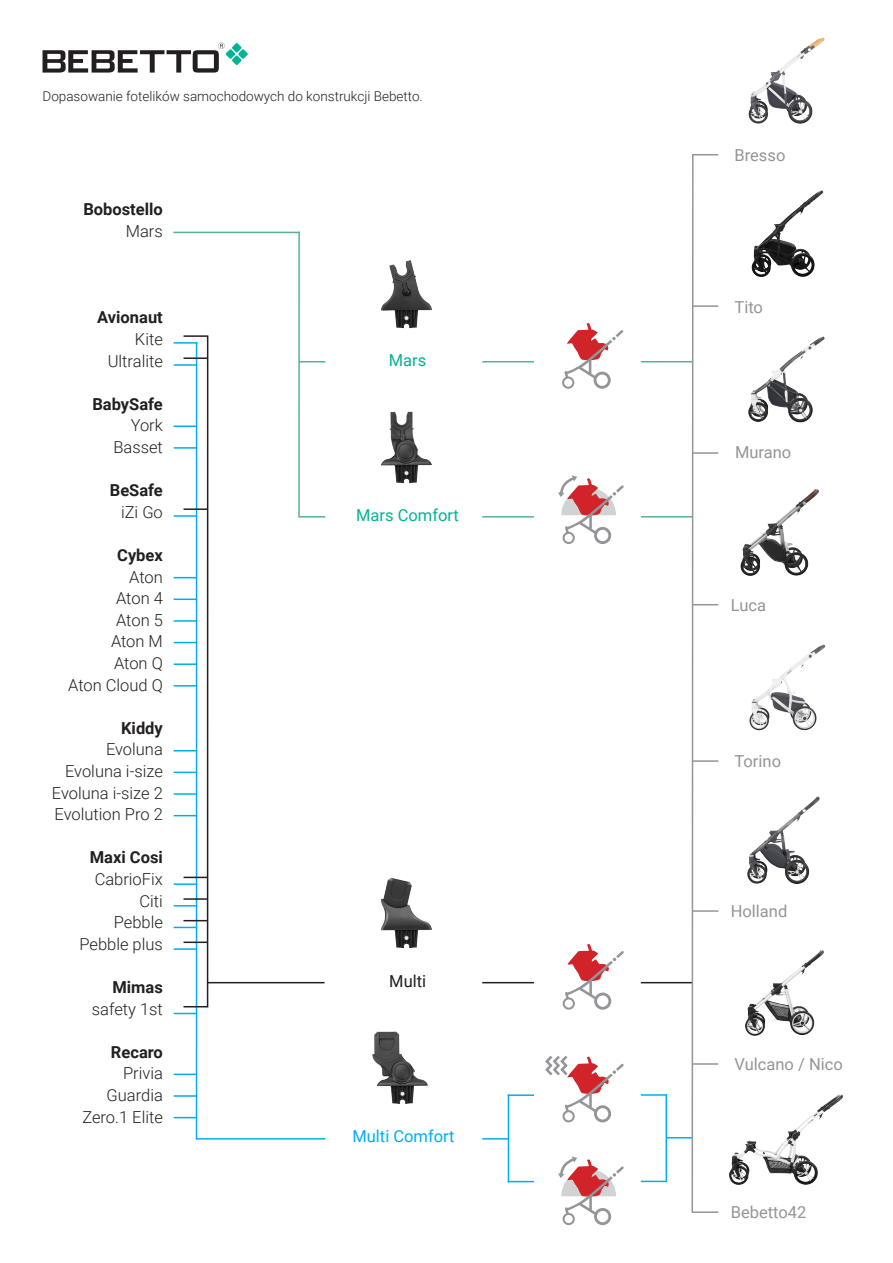
<style>
.page{position:relative;width:893px;height:1263px;background:#fff}
.page>*{position:absolute;margin:0;border:0;box-sizing:border-box;transform-origin:0 0}
.t1{font:300 16.5px/21.6px "Roboto";color:#231f20;text-align:right}
.t2{font:700 16.5px "Roboto";color:#231f20}
.t3{font:16.5px "Roboto";color:#939598}
.t4{font:16.5px "Roboto";color:#00b395}
.t5{font:16.5px "Roboto";color:#00aeef}
.t6{font:16.5px "Roboto";color:#231f20}
.t7{font:300 13.5px "Roboto";color:#231f20}
</style>
<div class="page">
<img style="left:381px;top:260px;width:51px;height:69px">
<img style="left:381px;top:411px;width:51px;height:73px">
<img style="left:381px;top:877px;width:51px;height:72px">
<img style="left:372px;top:1031px;width:56px;height:73px">
<img style="left:718px;top:154px;width:106px;height:123px">
<img style="left:748px;top:336px;width:77px;height:87px">
<img style="left:740px;top:489px;width:79px;height:87px">
<img style="left:749px;top:644px;width:77px;height:87px">
<img style="left:718px;top:760px;width:102px;height:124px">
<img style="left:718px;top:910px;width:106px;height:126px">
<img style="left:718px;top:1064px;width:125px;height:149px">
<svg style="left:300px;top:361px;width:25px;height:1px"></svg>
<hr style="left:299px;top:516px;width:26px;height:2px;background:#59b195">
<hr style="left:298px;top:232px;width:2px;height:285px;background:#59b195">
<hr style="left:197px;top:1138px;width:128px;height:1px;background:#00aeef">
<svg style="left:562px;top:323px;width:61px;height:66px"></svg>
<svg style="left:558px;top:475px;width:66px;height:69px"></svg>
<hr style="left:482px;top:361px;width:52px;height:1px;background:#59b195">
<hr style="left:482px;top:516px;width:52px;height:2px;background:#59b195">
<svg style="left:563px;top:944px;width:61px;height:66px"></svg>
<svg style="left:558px;top:1156px;width:66px;height:69px"></svg>
<svg style="left:545px;top:1055px;width:79px;height:67px"></svg>
<hr style="left:482px;top:982px;width:52px;height:1px;background:#231f20">
<hr style="left:508px;top:1094px;width:1px;height:88px;background:#00aeef">
<svg style="left:482px;top:1138px;width:26px;height:1px"></svg>
<hr style="left:508px;top:1094px;width:26px;height:2px;background:#00aeef">
<svg style="left:509px;top:1181px;width:25px;height:1px"></svg>
<hr style="left:174px;top:515px;width:23px;height:2px;background:#00aeef">
<hr style="left:174px;top:447px;width:23px;height:2px;background:#00aeef">
<hr style="left:174px;top:425px;width:23px;height:2px;background:#00aeef">
<hr style="left:174px;top:342px;width:23px;height:2px;background:#00aeef">
<hr style="left:174px;top:364px;width:23px;height:2px;background:#00aeef">
<hr style="left:174px;top:663px;width:23px;height:2px;background:#00aeef">
<hr style="left:174px;top:598px;width:23px;height:2px;background:#00aeef">
<svg style="left:174px;top:577px;width:22px;height:1px"></svg>
<hr style="left:174px;top:620px;width:23px;height:2px;background:#00aeef">
<svg style="left:174px;top:642px;width:22px;height:1px"></svg>
<hr style="left:174px;top:883px;width:23px;height:2px;background:#00aeef">
<svg style="left:174px;top:815px;width:22px;height:1px"></svg>
<hr style="left:174px;top:793px;width:23px;height:2px;background:#00aeef">
<svg style="left:174px;top:772px;width:22px;height:1px"></svg>
<hr style="left:174px;top:685px;width:23px;height:2px;background:#00aeef">
<svg style="left:174px;top:750px;width:22px;height:1px"></svg>
<hr style="left:174px;top:1073px;width:23px;height:2px;background:#00aeef">
<svg style="left:174px;top:1013px;width:22px;height:1px"></svg>
<svg style="left:174px;top:927px;width:22px;height:1px"></svg>
<svg style="left:174px;top:905px;width:22px;height:1px"></svg>
<svg style="left:174px;top:1117px;width:22px;height:1px"></svg>
<hr style="left:174px;top:1095px;width:23px;height:2px;background:#00aeef">
<hr style="left:174px;top:948px;width:23px;height:2px;background:#00aeef">
<hr style="left:196px;top:342px;width:1px;height:797px;background:#00aeef">
<hr style="left:173px;top:232px;width:127px;height:1px;background:#59b195">
<hr style="left:207px;top:335px;width:1px;height:672px;background:#231f20">
<hr style="left:208px;top:982px;width:117px;height:1px;background:#231f20">
<hr style="left:184px;top:335px;width:23px;height:2px;background:#231f20">
<hr style="left:184px;top:508px;width:23px;height:2px;background:#231f20">
<svg style="left:184px;top:877px;width:23px;height:1px"></svg>
<svg style="left:183px;top:1006px;width:24px;height:1px"></svg>
<svg style="left:183px;top:920px;width:24px;height:1px"></svg>
<hr style="left:184px;top:898px;width:23px;height:2px;background:#231f20">
<hr style="left:184px;top:941px;width:23px;height:2px;background:#231f20">
<hr style="left:184px;top:357px;width:23px;height:2px;background:#231f20">
<svg style="left:43px;top:43px;width:205px;height:30px"></svg>
<img style="left:748px;top:37px;width:77px;height:87px">
<svg style="left:641px;top:154px;width:77px;height:1059px"></svg>
<p class="t7" style="left:43px;top:87px;width:382px">Dopasowanie fotelików samochodowych do konstrukcji Bebetto.</p>
<p class="t2" style="left:83px;top:198px;width:81px">Bobostello</p>
<p class="t1" style="left:126px;top:220px;width:39px">Mars</p>
<p class="t2" style="left:97px;top:306px;width:67px">Avionaut</p>
<p class="t1" style="left:108px;top:328px;width:57px">Kite<br>Ultralite</p>
<p class="t2" style="left:92px;top:392px;width:72px">BabySafe</p>
<p class="t1" style="left:113px;top:414px;width:51px">York<br>Basset</p>
<p class="t2" style="left:110px;top:479px;width:55px">BeSafe</p>
<p class="t1" style="left:121px;top:500px;width:43px">iZi Go</p>
<p class="t2" style="left:117px;top:543px;width:47px">Cybex</p>
<p class="t1" style="left:68px;top:565px;width:96px">Aton<br>Aton 4<br>Aton 5<br>Aton M<br>Aton Q<br>Aton Cloud Q</p>
<p class="t2" style="left:121px;top:716px;width:43px">Kiddy</p>
<p class="t1" style="left:52px;top:738px;width:112px">Evoluna<br>Evoluna i-size<br>Evoluna i-size 2<br>Evolution Pro 2</p>
<p class="t2" style="left:90px;top:846px;width:75px">Maxi Cosi</p>
<p class="t1" style="left:80px;top:868px;width:85px">CabrioFix<br>Citi<br>Pebble<br>Pebble plus</p>
<p class="t2" style="left:112px;top:975px;width:52px">Mimas</p>
<p class="t1" style="left:92px;top:997px;width:72px">safety 1st</p>
<p class="t2" style="left:111px;top:1040px;width:53px">Recaro</p>
<p class="t1" style="left:82px;top:1062px;width:82px">Privia<br>Guardia<br>Zero.1 Elite</p>
<p class="t4" style="left:389px;top:349px;width:39px">Mars</p>
<p class="t4" style="left:356px;top:504px;width:104px">Mars Comfort</p>
<p class="t6" style="left:389px;top:969px;width:38px">Multi</p>
<p class="t5" style="left:352px;top:1125px;width:104px">Multi Comfort</p>
<p class="t3" style="left:734px;top:144px;width:52px">Bresso</p>
<p class="t3" style="left:734px;top:295px;width:30px">Tito</p>
<p class="t3" style="left:735px;top:441px;width:58px">Murano</p>
<p class="t3" style="left:731px;top:593px;width:37px">Luca</p>
<p class="t3" style="left:734px;top:749px;width:48px">Torino</p>
<p class="t3" style="left:731px;top:900px;width:58px">Holland</p>
<p class="t3" style="left:734px;top:1052px;width:110px">Vulcano / Nico</p>
<p class="t3" style="left:731px;top:1200px;width:77px">Bebetto42</p>
</div>
